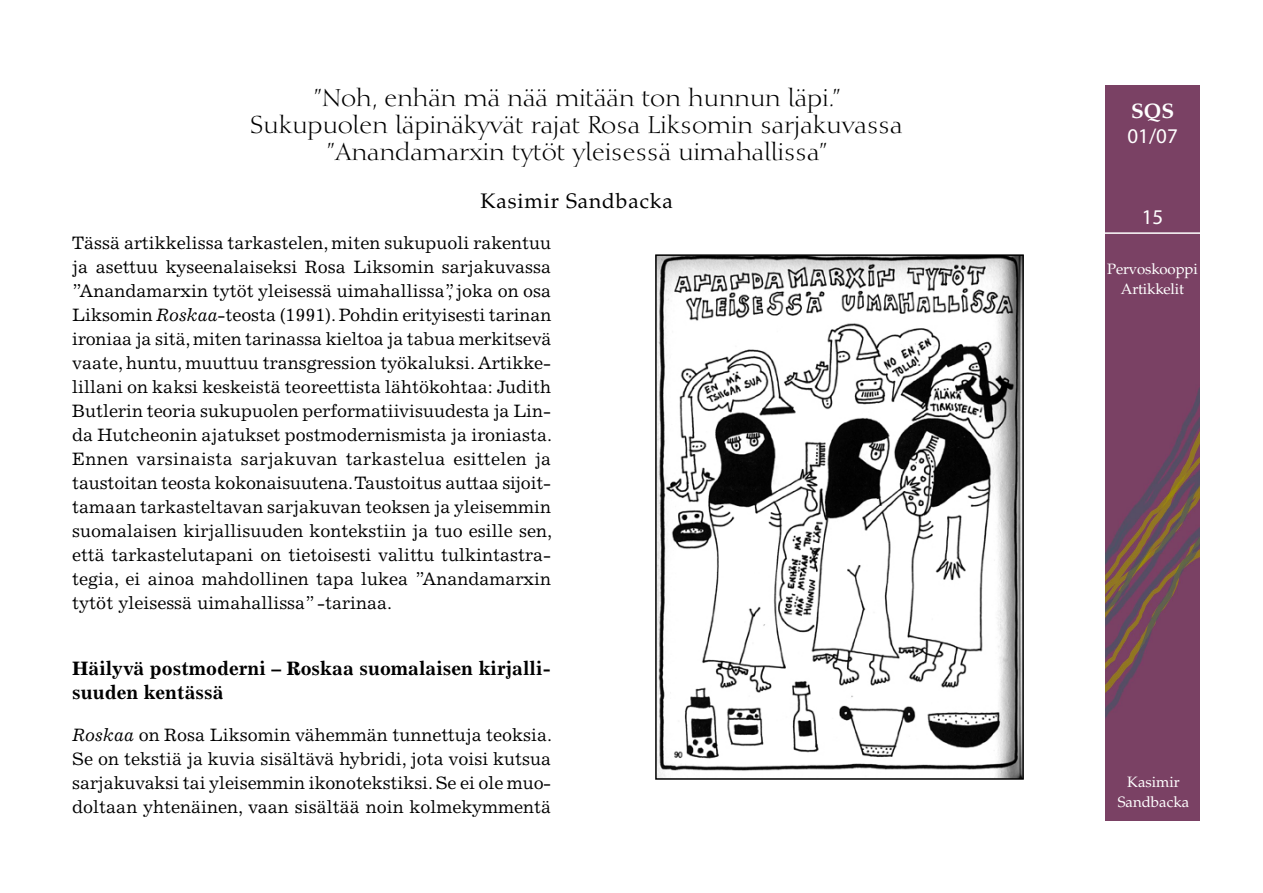
<style>
.page{position:relative;width:1263px;height:893px;background:#fff}
.page>*{position:absolute;margin:0;border:0;box-sizing:border-box;transform-origin:0 0}
.pääotsikko{font:24px "Diotima LT Std";color:#000}
.kirjoittaja{font:21px "Palatino LT Std";letter-spacing:.04em;color:#000}
.t1{font:21px "Myriad Pro";color:#fff}
.t2{font:700 21px "Palatino LT Std";color:#fff}
.tekstivartalo{font:700 19.5px/24px "Excelsior LT Std";color:#000}
.tekstivartalo-2{font:18px/24px "Excelsior LT Std";color:#000;text-align:justify}
.t3{font:15px/20px "Palatino LT Std";letter-spacing:-.01em;color:#fff;text-align:center}
.s1{font-style:italic}
</style>
<div class="page">
<img style="left:1106px;top:85px;width:93px;height:736px">
<hr style="left:1101px;top:232px;width:103px;height:2px;background:#fff">
<img style="left:658px;top:257px;width:363px;height:520px">
<div style="left:655px;top:254px;width:369px;height:526px;border:2px solid #000"></div>
<p class="pääotsikko" style="left:314px;top:84px;width:528px">”Noh, enhän mä nää mitään ton hunnun läpi.”</p>
<p class="pääotsikko" style="left:250px;top:111px;width:654px">Sukupuolen läpinäkyvät rajat Rosa Liksomin sarjakuvassa</p>
<p class="pääotsikko" style="left:327px;top:138px;width:502px">”Anandamarxin tytöt yleisessä uimahallissa”</p>
<p class="kirjoittaja" style="left:480px;top:188px;width:194px">Kasimir Sandbacka</p>
<p class="tekstivartalo-2" style="left:72px;top:231px;width:481px">Tässä artikkelissa tarkastelen, miten sukupuoli rakentuu ja asettuu kyseenalaiseksi Rosa Liksomin sarjakuvassa ”Anandamarxin tytöt yleisessä uimahallissa”, joka on osa Liksomin <span class="s1">Roskaa</span>-teosta (1991). Pohdin erityisesti tarinan ironiaa ja sitä, miten tarinassa kieltoa ja tabua merkitsevä vaate, huntu, muuttuu transgression työkaluksi. Artikke&shy;lillani on kaksi keskeistä teoreettista lähtökohtaa: Judith Butlerin teoria sukupuolen performatiivisuudesta ja Lin&shy;da Hutcheonin ajatukset postmodernismista ja ironiasta.<br>Ennen varsinaista sarjakuvan tarkastelua esittelen ja taustoitan teosta kokonaisuutena. Taustoitus auttaa sijoit&shy;tamaan tarkasteltavan sarjakuvan teoksen ja yleisemmin suomalaisen kirjallisuuden kontekstiin ja tuo esille sen, että tarkastelutapani on tietoisesti valittu tulkintastra&shy;tegia, ei ainoa mahdollinen tapa lukea ”Anandamarxin tytöt yleisessä uimahallissa” -tarinaa.</p>
<p class="tekstivartalo" style="left:72px;top:657px;width:480px">Häilyvä postmoderni – Roskaa suomalaisen kirjalli&shy;suuden kentässä</p>
<p class="tekstivartalo-2" style="left:72px;top:723px;width:481px"><span class="s1">Roskaa</span> on Rosa Liksomin vähemmän tunnettuja teoksia.<br>Se on tekstiä ja kuvia sisältävä hybridi, jota voisi kutsua sarjakuvaksi tai yleisemmin ikonotekstiksi. Se ei ole muo&shy;doltaan yhtenäinen, vaan sisältää noin kolmekymmentä</p>
<p class="t2" style="left:1131px;top:99px;width:45px">SQS</p>
<p class="t1" style="left:1127px;top:123px;width:52px">01/07</p>
<p class="t1" style="left:1142px;top:204px;width:23px">15</p>
<p class="t3" style="left:1107px;top:259px;width:92px">Pervoskooppi</p>
<p class="t3" style="left:1121px;top:279px;width:64px">Artikkelit</p>
<p class="t3" style="left:1118px;top:772px;width:73px">Kasimir<br>Sandbacka</p>
</div>
